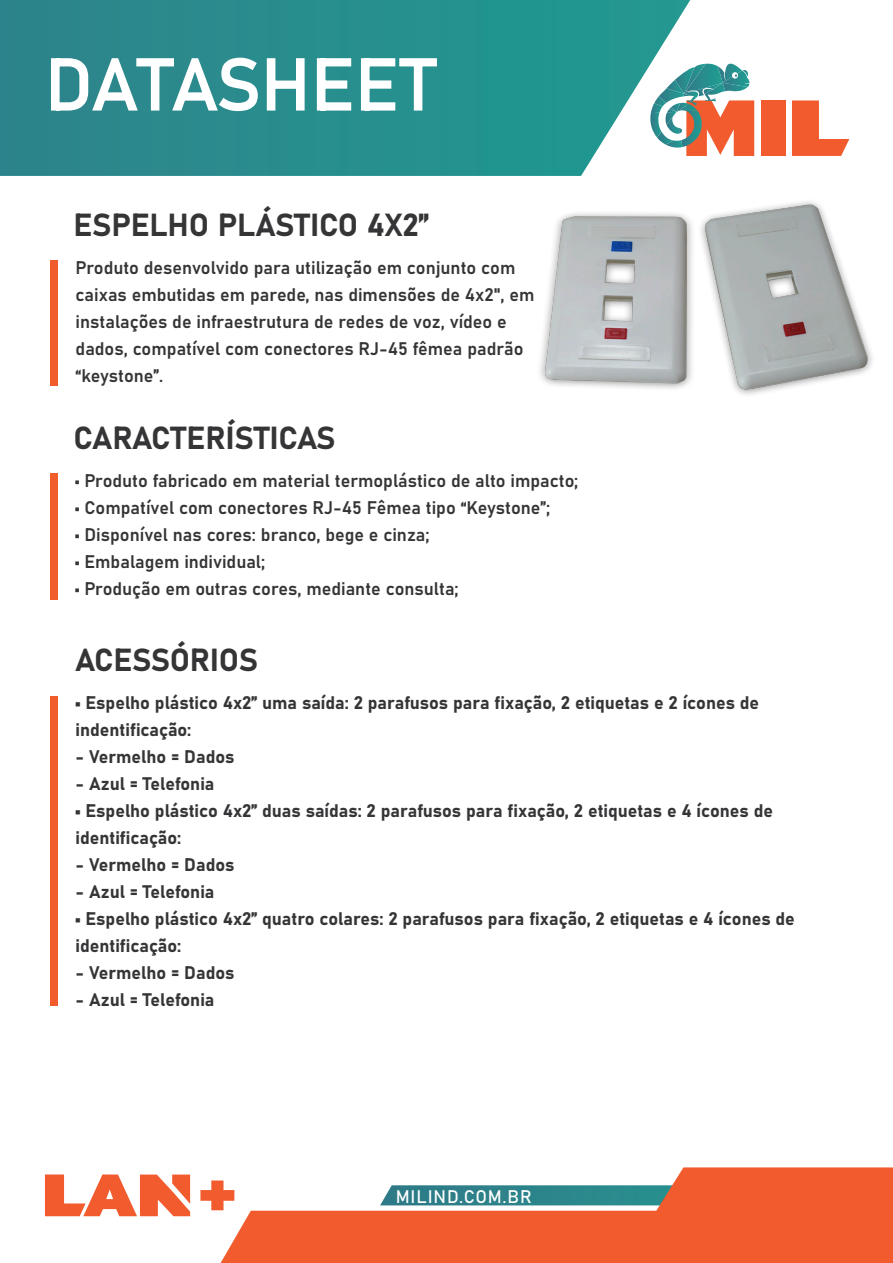
<style>
.page{position:relative;width:893px;height:1263px;background:#fff}
.page>*{position:absolute;margin:0;border:0;box-sizing:border-box;transform-origin:0 0}
.t1{font:73.8px "Bahnschrift";letter-spacing:-.015em;color:#fff}
.t2{font:31.5px "Bahnschrift";color:#353537}
.t3{font:18px/27px "Bahnschrift";color:#353537}
.t4{font:18px "Bahnschrift";letter-spacing:.05em;color:#fff}
</style>
<div class="page">
<svg style="left:0;top:0;width:690px;height:176px;background:#319393"></svg>
<div style="left:762px;top:100px;width:24px;height:56px;background:#f15b2d"></div>
<svg style="left:792px;top:100px;width:57px;height:56px"></svg>
<svg style="left:650px;top:64px;width:104px;height:92px"></svg>
<svg style="left:221px;top:1167px;width:672px;height:96px;fill:#f15b2d"></svg>
<div style="left:50px;top:473px;width:8px;height:126px;background:#f05c2c"></div>
<svg style="left:200px;top:1180px;width:34px;height:30px"></svg>
<svg style="left:45px;top:1174px;width:145px;height:42px"></svg>
<div style="left:50px;top:261px;width:8px;height:125px;background:#f05c2c"></div>
<div style="left:50px;top:696px;width:8px;height:310px;background:#f05c2c"></div>
<img style="left:540px;top:213px;width:133px;height:176px">
<img style="left:673px;top:201px;width:199px;height:194px">
<h1 class="t1" style="left:45px;top:29px;width:392px">DATASHEET</h1>
<h2 class="t2" style="left:73px;top:201px;width:357px">ESPELHO PLÁSTICO 4X2”</h2>
<p class="t3" style="left:76px;top:253px;width:460px">Produto desenvolvido para utilização em conjunto com caixas embutidas em parede, nas dimensões de 4x2", em instalações de infraestrutura de redes de voz, vídeo e dados, compatível com conectores RJ-45 fêmea padrão “keystone”.</p>
<h2 class="t2" style="left:73px;top:414px;width:264px">CARACTERÍSTICAS</h2>
<p class="t3" style="left:75px;top:466px;width:505px">• Produto fabricado em material termoplástico de alto impacto;</p>
<p class="t3" style="left:75px;top:493px;width:477px">• Compatível com conectores RJ-45 Fêmea tipo “Keystone”;</p>
<p class="t3" style="left:75px;top:520px;width:356px">• Disponível nas cores: branco, bege e cinza;</p>
<p class="t3" style="left:75px;top:547px;width:192px">• Embalagem individual;</p>
<p class="t3" style="left:75px;top:574px;width:385px">• Produção em outras cores, mediante consulta;</p>
<h2 class="t2" style="left:75px;top:636px;width:185px">ACESSÓRIOS</h2>
<p class="t3" style="left:76px;top:688px;width:685px">• Espelho plástico 4x2” uma saída: 2 parafusos para fixação, 2 etiquetas e 2 ícones de indentificação:</p>
<p class="t3" style="left:76px;top:742px;width:160px">- Vermelho = Dados</p>
<p class="t3" style="left:76px;top:769px;width:140px">- Azul = Telefonia</p>
<p class="t3" style="left:76px;top:796px;width:699px">• Espelho plástico 4x2” duas saídas: 2 parafusos para fixação, 2 etiquetas e 4 ícones de identificação:</p>
<p class="t3" style="left:76px;top:850px;width:160px">- Vermelho = Dados</p>
<p class="t3" style="left:76px;top:877px;width:140px">- Azul = Telefonia</p>
<p class="t3" style="left:76px;top:904px;width:721px">• Espelho plástico 4x2” quatro colares: 2 parafusos para fixação, 2 etiquetas e 4 ícones de identificação:</p>
<p class="t3" style="left:76px;top:958px;width:160px">- Vermelho = Dados</p>
<p class="t3" style="left:76px;top:985px;width:140px">- Azul = Telefonia</p>
<p class="t4" style="left:396px;top:1182px;width:138px">MILIND.COM.BR</p>
</div>
